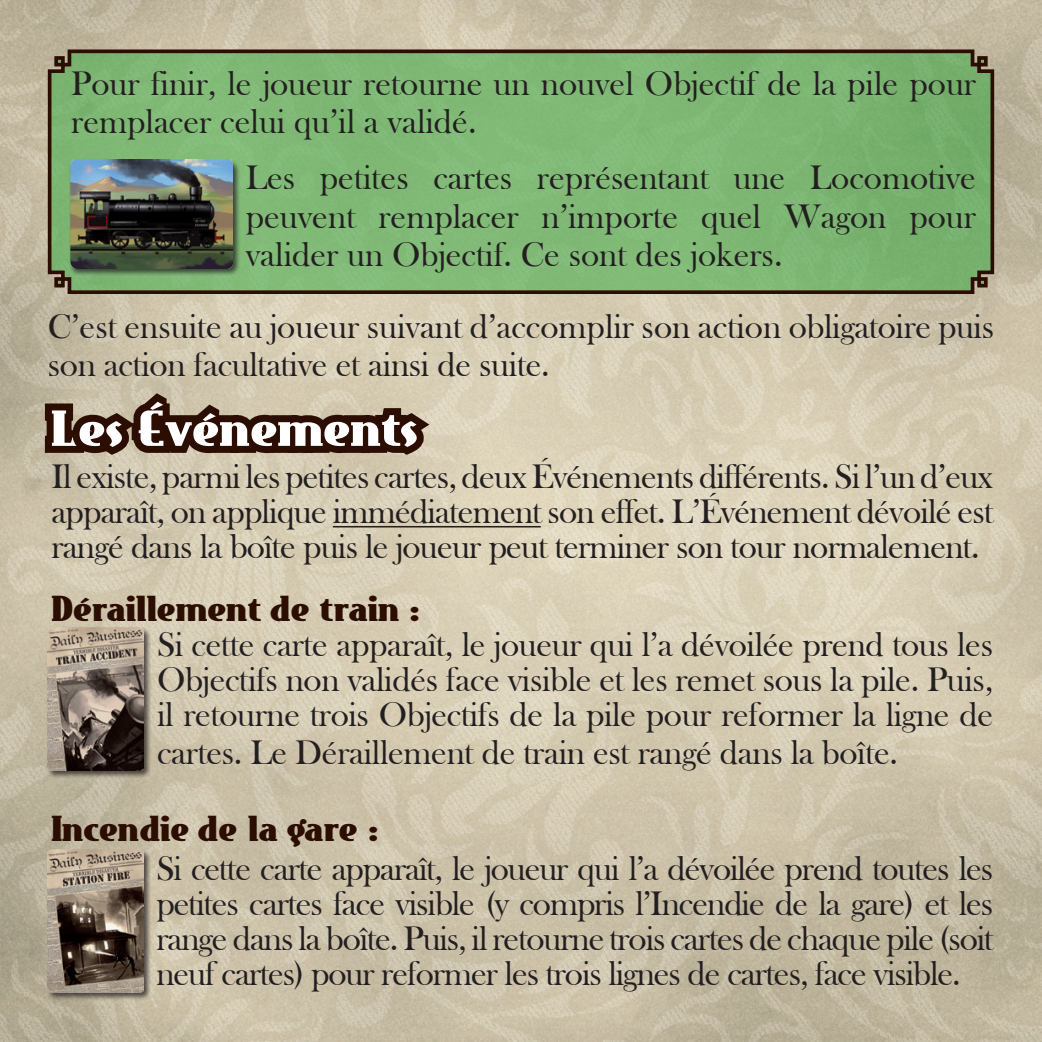
<style>
.page{position:relative;width:1042px;height:1042px;background:#fff}
.page>*{position:absolute;margin:0;border:0;box-sizing:border-box;transform-origin:0 0}
.t1{font:49px "East Market";color:#fff}
.t2{font:35px/35px "Bask Old Face";letter-spacing:-.01em;color:#231f20;text-align:justify}
.t3{font:35px "East Market";color:#2b0d01}
</style>
<div class="page">
<img style="left:0;top:0;width:1042px;height:1042px">
<svg style="left:46px;top:48px;width:950px;height:248px;background:#7cb070"></svg>
<div style="left:69px;top:160px;width:171px;height:116px;background:#231f20;opacity:.75"></div>
<img style="left:70px;top:160px;width:163px;height:109px">
<hr style="left:333px;top:526px;width:208px;height:1px;background:#231f20">
<svg style="left:38px;top:354px;width:404px;height:120px;background:#9e8e7a"></svg>
<div style="left:47px;top:849px;width:104px;height:152px;background:#231f20;opacity:.75"></div>
<img style="left:48px;top:850px;width:96px;height:143px">
<div style="left:47px;top:626px;width:104px;height:153px;background:#231f20;opacity:.75"></div>
<img style="left:48px;top:628px;width:96px;height:142px">
<p class="t2" style="left:71px;top:64px;width:906px;line-height:38.5px">Pour finir, le joueur retourne un nouvel Objectif de la pile pour remplacer celui qu’il a validé.</p>
<p class="t2" style="left:246px;top:159px;width:732px;line-height:38.5px">Les petites cartes représentant une Locomotive peuvent remplacer n’importe quel Wagon pour valider un Objectif. Ce sont des jokers.</p>
<p class="t2" style="left:48px;top:308px;width:948px;line-height:38.5px">C’est ensuite au joueur suivant d’accomplir son action obligatoire puis son action facultative et ainsi de suite.</p>
<h1 class="t1" style="left:51px;top:401px;width:368px">Les Événements</h1>
<p class="t2" style="left:51px;top:459px;width:943px">Il existe, parmi les petites cartes, deux Événements différents. Si l’un d’eux apparaît, on applique immédiatement son effet. L’Événement dévoilé est rangé dans la boîte puis le joueur peut terminer son tour normalement.</p>
<p class="t3" style="left:51px;top:589px;width:370px">Déraillement de train :</p>
<p class="t2" style="left:157px;top:627px;width:838px">Si cette carte apparaît, le joueur qui l’a dévoilée prend tous les Objectifs non validés face visible et les remet sous la pile. Puis, il retourne trois Objectifs de la pile pour reformer la ligne de</p>
<p class="t2" style="left:157px;top:736px;width:742px">cartes. Le Déraillement de train est rangé dans la boîte.</p>
<p class="t3" style="left:51px;top:809px;width:328px">Incendie de la gare :</p>
<p class="t2" style="left:156px;top:851px;width:838px">Si cette carte apparaît, le joueur qui l’a dévoilée prend toutes les petites cartes face visible (y compris l’Incendie de la gare) et les range dans la boîte. Puis, il retourne trois cartes de chaque pile (soit neuf cartes) pour reformer les trois lignes de cartes, face visible.</p>
</div>
